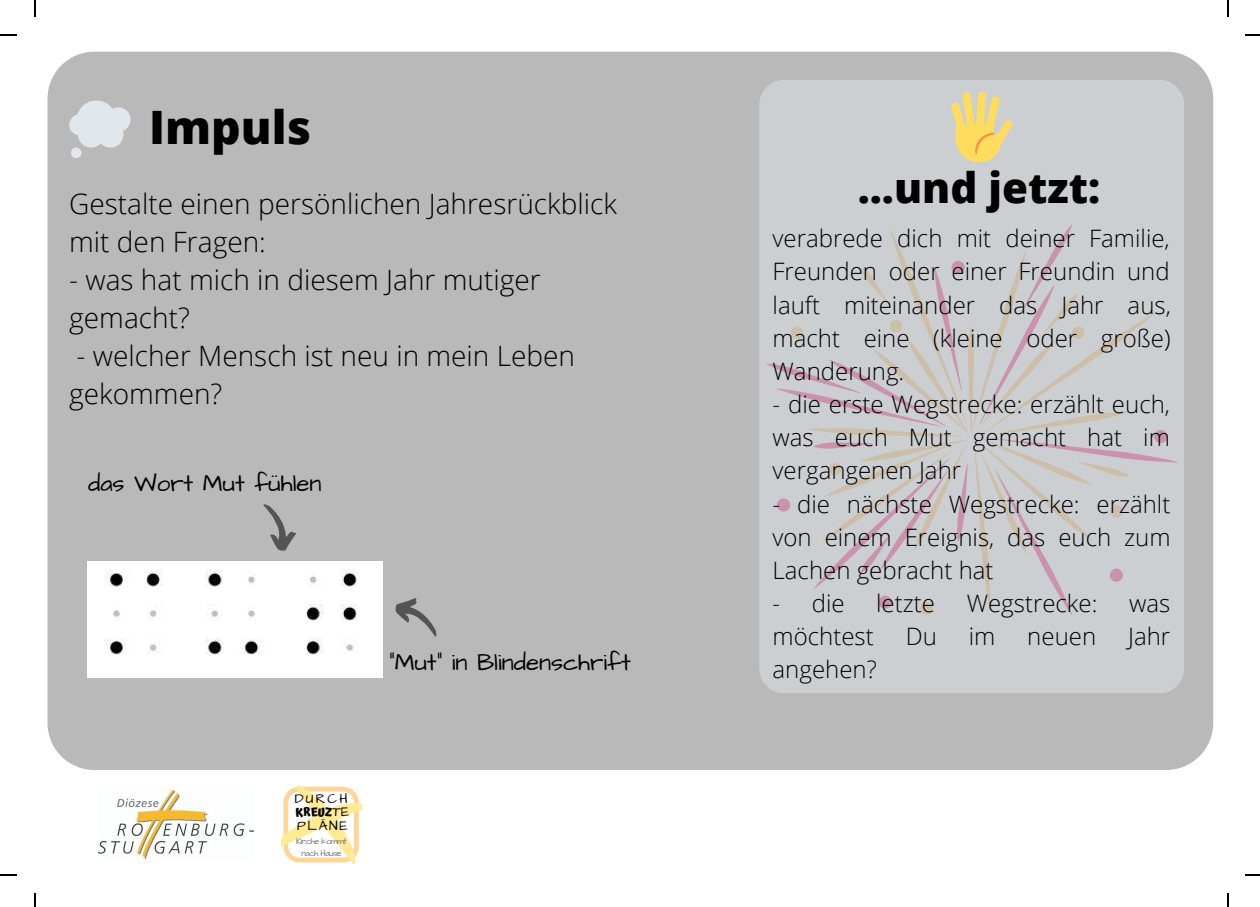
<style>
.page{position:relative;width:1260px;height:907px;background:#fff}
.page>*{position:absolute;margin:0;border:0;box-sizing:border-box;transform-origin:0 0}
.t1{font:800 46px "Open Sans";color:#000}
.t2{font:800 42px "Open Sans";color:#000}
.t3{font:300 28px/38px "Open Sans";color:#000}
.t4{font:300 24px/33.2px "Open Sans";color:#000;text-align:justify}
.t5{font:24px "Architects Daughter";color:#000}
.t6{font:13.8px/12.8px "Architects Daughter";letter-spacing:.125em;color:#000;text-align:right}
.t7{font:700 11.8px "Atma";color:#000}
.t8{font:8.8px/11.8px "Architects Daughter";letter-spacing:-.07em;color:#737373;text-align:center}
</style>
<div class="page">
<div style="left:47px;top:52px;width:1165px;height:718px;background:#b9b9b9;border-radius:47px"></div>
<svg style="left:69px;top:100px;width:61px;height:58px"></svg>
<svg style="left:759px;top:80px;width:424px;height:613px;background:#cbcccf"></svg>
<img style="left:99px;top:790px;width:155px;height:68px">
<svg style="left:281px;top:785px;width:80px;height:79px"></svg>
<img style="left:88px;top:561px;width:294px;height:116px">
<svg style="left:263px;top:504px;width:33px;height:47px"></svg>
<svg style="left:395px;top:598px;width:42px;height:39px"></svg>
<svg style="left:950px;top:91px;width:62px;height:71px;background:#e8d590"></svg>
<svg style="left:35px;top:0;width:1px;height:17px"></svg>
<svg style="left:0;top:35px;width:17px;height:1px"></svg>
<svg style="left:1227px;top:0;width:1px;height:17px"></svg>
<svg style="left:1245px;top:35px;width:14px;height:1px"></svg>
<svg style="left:35px;top:893px;width:1px;height:14px"></svg>
<svg style="left:0;top:874px;width:17px;height:1px"></svg>
<svg style="left:1227px;top:893px;width:1px;height:14px"></svg>
<svg style="left:1245px;top:874px;width:14px;height:1px"></svg>
<h1 class="t1" style="left:149px;top:94px;width:163px">Impuls</h1>
<p class="t3" style="left:69px;top:184px;width:549px">Gestalte einen persönlichen Jahresrückblick mit den Fragen:</p>
<p class="t3" style="left:69px;top:260px;width:473px">- was hat mich in diesem Jahr mutiger gemacht?</p>
<p class="t3" style="left:69px;top:336px;width:507px">- welcher Mensch ist neu in mein Leben gekommen?</p>
<p class="t5" style="left:88px;top:467px;width:235px">das Wort Mut fühlen</p>
<p class="t5" style="left:389px;top:646px;width:243px">"Mut" in Blindenschrift</p>
<p class="t6" style="left:295px;top:792px;width:56px">DURCH<br>TE</p>
<p class="t6" style="left:297px;top:819px;width:52px">PLÄNE</p>
<p class="t8" style="left:296px;top:835px;width:52px">Kirche kommt nach Hause</p>
<p class="t7" style="left:295px;top:805px;width:38px">KREUZ</p>
<h2 class="t2" style="left:857px;top:158px;width:244px">...und jetzt:</h2>
<p class="t4" style="left:772px;top:221px;width:399px">verabrede dich mit deiner Familie, Freunden oder einer Freundin und lauft miteinander das Jahr aus, macht eine (kleine oder große)<br>Wanderung.</p>
<p class="t4" style="left:772px;top:387px;width:399px">- die erste Wegstrecke: erzählt euch, was euch Mut gemacht hat im vergangenen Jahr</p>
<p class="t4" style="left:772px;top:486px;width:399px">- die nächste Wegstrecke: erzählt von einem Ereignis, das euch zum Lachen gebracht hat</p>
<p class="t4" style="left:772px;top:586px;width:74px">- die</p>
<p class="t4" style="left:876px;top:586px;width:60px">letzte</p>
<p class="t4" style="left:966px;top:586px;width:132px">Wegstrecke:</p>
<p class="t4" style="left:1128px;top:586px;width:43px">was</p>
<p class="t4" style="left:772px;top:619px;width:103px">möchtest</p>
<p class="t4" style="left:905px;top:619px;width:33px">Du</p>
<p class="t4" style="left:968px;top:619px;width:28px">im</p>
<p class="t4" style="left:1027px;top:619px;width:70px">neuen</p>
<p class="t4" style="left:1127px;top:619px;width:44px">Jahr</p>
<p class="t4" style="left:772px;top:652px;width:106px">angehen?</p>
</div>
